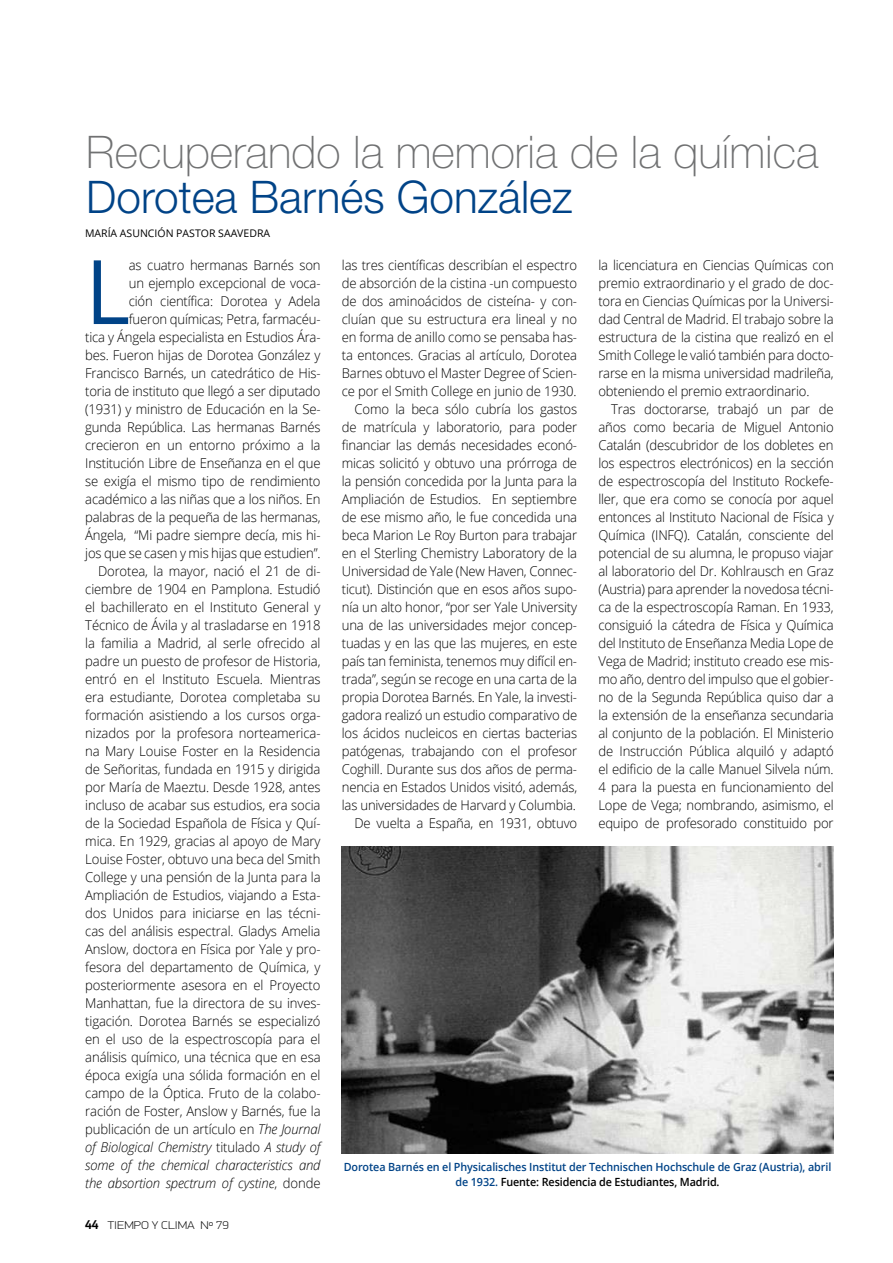
<style>
.page{position:relative;width:893px;height:1263px;background:#fff}
.page>*{position:absolute;margin:0;border:0;box-sizing:border-box;transform-origin:0 0}
.t1{font:89.1px "Open Sans";color:#004387}
.t2{font:100 45px "Helvetica Neue LT Std";color:#707172}
.t3{font:300 45px "Helvetica Neue LT Std";color:#004387}
.t4{font:300 13.5px/18px "Open Sans";letter-spacing:-.015em;color:#000;text-align:right}
.t5{font:600 11.25px/15px "Open Sans";letter-spacing:-.01em;color:#004387;text-align:center;scale:.96 1}
.t6{font:100 11.25px "PF Din Display Pro";color:#000;scale:1.2 1}
.t7{font:10.5px "Open Sans";color:#000}
.s1{font-style:italic}
.s2{color:#000}
.s3{font-family:"Stainless Cond";font-weight:700;font-size:12px}
</style>
<div class="page">
<img style="left:342px;top:846px;width:491px;height:308px">
<h2 class="t2" style="left:86px;top:126px;width:734px">Recuperando la memoria de la química</h2>
<h2 class="t3" style="left:86px;top:169px;width:488px">Dorotea Barnés González</h2>
<p class="t7" style="left:85px;top:226px;width:186px">MARÍA ASU NCIÓN PASTOR SAAVED RA</p>
<p class="t4" style="left:85px;top:256px;width:237px">as cuatro hermanas Barnés son<br>un ejemplo excepcional de voca-<br>ción científica: Dorotea y Adela<br>fueron químicas; Petra, farmacéu-<br>tica y Ángela especialista en Estudios Ára&shy;bes. Fueron hijas de Dorotea González y Francisco Barnés, un catedrático de His&shy;toria de instituto que llegó a ser diputado (1931) y ministro de Educación en la Se&shy;gunda República. Las hermanas Barnés crecieron en un entorno próximo a la Institución Libre de Enseñanza en el que se exigía el mismo tipo de rendimiento académico a las niñas que a los niños. En palabras de la pequeña de las hermanas, Ángela, “Mi padre siempre decía, mis hi&shy;jos que se casen y mis hijas que estudien”.<br>Dorotea, la mayor, nació el 21 de di&shy;ciembre de 1904 en Pamplona. Estudió el bachillerato en el Instituto General y Técnico de Ávila y al trasladarse en 1918 la familia a Madrid, al serle ofrecido al padre un puesto de profesor de Historia, entró en el Instituto Escuela. Mientras era estudiante, Dorotea completaba su formación asistiendo a los cursos orga&shy;nizados por la profesora norteamerica&shy;na Mary Louise Foster en la Residencia de Señoritas, fundada en 1915 y dirigida por María de Maeztu. Desde 1928, antes incluso de acabar sus estudios, era socia de la Sociedad Española de Física y Quí&shy;mica. En 1929, gracias al apoyo de Mary Louise Foster, obtuvo una beca del Smith College y una pensión de la Junta para la Ampliación de Estudios, viajando a Esta&shy;dos Unidos para iniciarse en las técni&shy;cas del análisis espectral. Gladys Amelia Anslow, doctora en Física por Yale y pro&shy;fesora del departamento de Química, y posteriormente asesora en el Proyecto Manhattan, fue la directora de su inves&shy;tigación. Dorotea Barnés se especializó en el uso de la espectroscopía para el análisis químico, una técnica que en esa época exigía una sólida formación en el campo de la Óptica. Fruto de la colabo&shy;ración de Foster, Anslow y Barnés, fue la publicación de un artículo en <span class="s1">The Journal of Biological Chemistry</span> titulado <span class="s1">A study of some of the chemical characteristics and the absortion spectrum of cystine</span>, donde</p>
<p class="t4" style="left:342px;top:256px;width:237px">las tres científicas describían el espectro de absorción de la cistina -un compuesto de dos aminoácidos de cisteína- y con&shy;cluían que su estructura era lineal y no en forma de anillo como se pensaba has&shy;ta entonces. Gracias al artículo, Dorotea Barnes obtuvo el Master Degree of Scien&shy;ce por el Smith College en junio de 1930.<br>Como la beca sólo cubría los gastos de matrícula y laboratorio, para poder financiar las demás necesidades econó&shy;micas solicitó y obtuvo una prórroga de la pensión concedida por la Junta para la Ampliación de Estudios. En septiembre de ese mismo año, le fue concedida una beca Marion Le Roy Burton para trabajar en el Sterling Chemistry Laboratory de la Universidad de Yale (New Haven, Connec&shy;ticut). Distinción que en esos años supo&shy;nía un alto honor, “por ser Yale University una de las universidades mejor concep&shy;tuadas y en las que las mujeres, en este país tan feminista, tenemos muy difícil en&shy;trada”, según se recoge en una carta de la propia Dorotea Barnés. En Yale, la investi&shy;gadora realizó un estudio comparativo de los ácidos nucleicos en ciertas bacterias patógenas, trabajando con el profesor Coghill. Durante sus dos años de perma&shy;nencia en Estados Unidos visitó, además, las universidades de Harvard y Columbia.<br>De vuelta a España, en 1931, obtuvo</p>
<p class="t4" style="left:598px;top:255px;width:237px;text-align:justify">la licenciatura en Ciencias Químicas con premio extraordinario y el grado de doc&shy;tora en Ciencias Químicas por la Universi&shy;dad Central de Madrid. El trabajo sobre la estructura de la cistina que realizó en el Smith College le valió también para docto&shy;rarse en la misma universidad madrileña, obteniendo el premio extraordinario.</p>
<h1 class="t1" style="left:85px;top:231px;width:36px">L</h1>
<p class="t4" style="left:598px;top:399px;width:237px;text-align:justify;text-indent:13px">Tras doctorarse, trabajó un par de años como becaria de Miguel Antonio Catalán (descubridor de los dobletes en los espectros electrónicos) en la sección de espectroscopía del Instituto Rockefe&shy;ller, que era como se conocía por aquel entonces al Instituto Nacional de Física y Química (INFQ). Catalán, consciente del potencial de su alumna, le propuso viajar al laboratorio del Dr. Kohlrausch en Graz (Austria) para aprender la novedosa técni&shy;ca de la espectroscopía Raman. En 1933, consiguió la cátedra de Física y Química del Instituto de Enseñanza Media Lope de Vega de Madrid; instituto creado ese mis&shy;mo año, dentro del impulso que el gobier&shy;no de la Segunda República quiso dar a la extensión de la enseñanza secundaria al conjunto de la población. El Ministerio de Instrucción Pública alquiló y adaptó el edificio de la calle Manuel Silvela núm.<br>4 para la puesta en funcionamiento del Lope de Vega; nombrando, asimismo, el equipo de profesorado constituido por</p>
<p class="t5" style="left:344px;top:1159px;width:509px">Dorotea Barnés en el Physicalisches Institut der Technischen Hochschule de Graz (Austria), abril de 1932. <span class="s2">Fuente: Residencia de Estudiantes, Madrid.</span></p>
<p class="t6" style="left:85px;top:1218px;width:121px"><span class="s3">44</span> TIEMPO Y CLIMA Nº 79</p>
</div>
